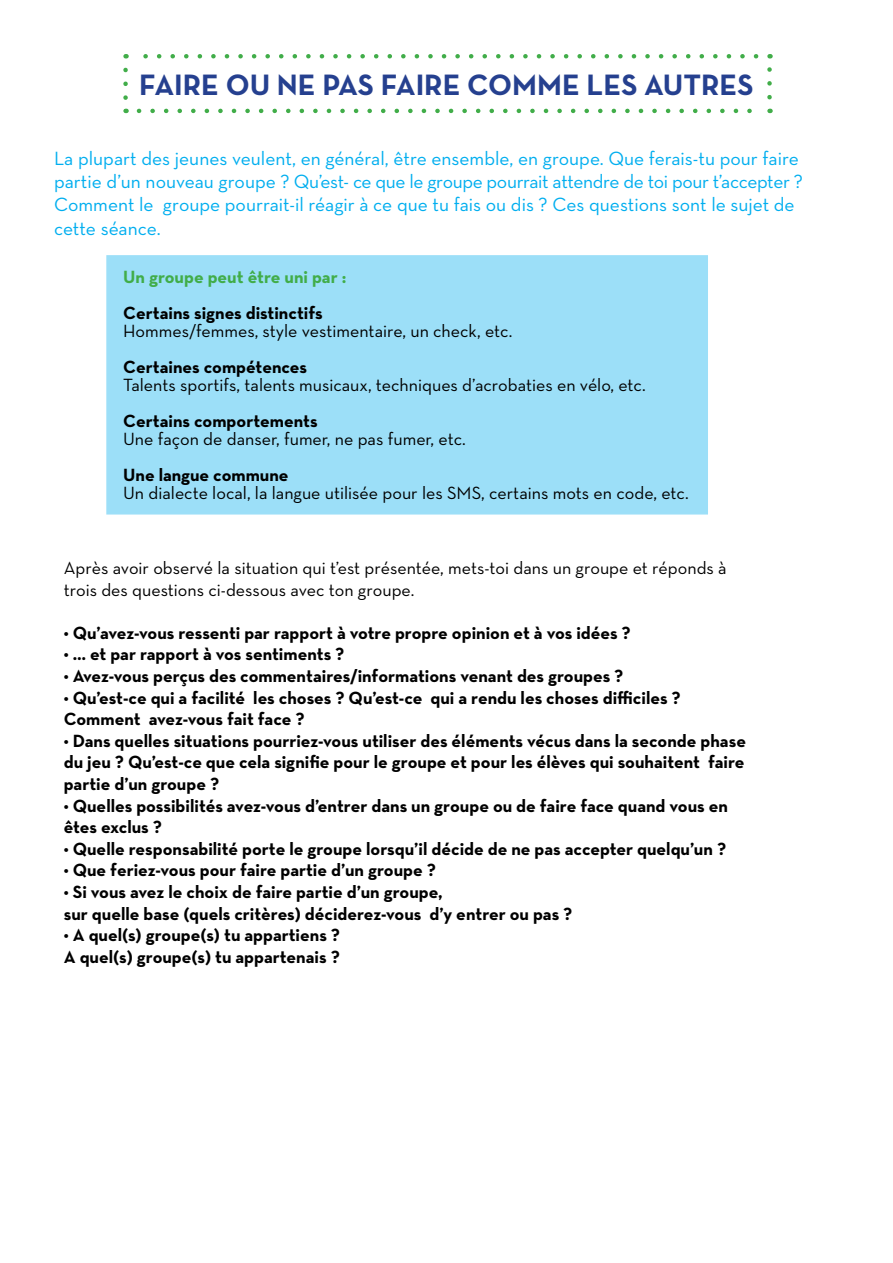
<style>
.page{position:relative;width:893px;height:1263px;background:#fff}
.page>*{position:absolute;margin:0;border:0;box-sizing:border-box;transform-origin:0 0}
.t1{font:700 30px "Neutra Text";color:#25408f}
.t2{font:19.5px/23.4px "Neutra Text";color:#00aeef}
.t3{font:700 18px/21.6px "Neutra Text";color:#000}
.t4{font:18px/21.6px "Neutra Text";color:#000}
.t5{font:700 18px "Neutra Text";color:#41ad49}
</style>
<div class="page">
<div style="left:106px;top:255px;width:602px;height:259px;background:#9cdff8"></div>
<svg style="left:139px;top:109px;width:613px;height:4px"></svg>
<svg style="left:123px;top:70px;width:5px;height:43px"></svg>
<svg style="left:767px;top:54px;width:5px;height:43px"></svg>
<svg style="left:126px;top:54px;width:630px;height:5px"></svg>
<h1 class="t1" style="left:139px;top:66px;width:616px">Faire ou ne pas faire comme les autres</h1>
<p class="t2" style="left:54px;top:146px;width:750px">La plupart des jeunes veulent, en général, être ensemble, en groupe. Que ferais-tu pour faire partie d’un nouveau groupe ? Qu’est- ce que le groupe pourrait attendre de toi pour t’accepter ?<br>Comment le groupe pourrait-il réagir à ce que tu fais ou dis ? Ces questions sont le sujet de cette séance.</p>
<p class="t5" style="left:123px;top:265px;width:225px">Un groupe peut être uni par :</p>
<p class="t3" style="left:123px;top:301px;width:201px">Certains signes distinctifs</p>
<p class="t4" style="left:123px;top:319px;width:390px">H ommes/femmes, style vestimentaire, un check, etc.</p>
<p class="t3" style="left:123px;top:355px;width:185px">Certaines compétences</p>
<p class="t4" style="left:123px;top:373px;width:524px">Talents sportifs, talents musicaux, techniques d’acrobaties en vélo, etc.</p>
<p class="t3" style="left:123px;top:409px;width:196px">Certains comportements</p>
<p class="t4" style="left:123px;top:427px;width:344px">U ne façon de danser, fumer, ne pas fumer, etc.</p>
<p class="t3" style="left:123px;top:463px;width:167px">Une langue commune</p>
<p class="t4" style="left:123px;top:481px;width:336px">Un dialecte local, la langue utilisée pour les SMS</p>
<p class="t4" style="left:481px;top:481px;width:209px">, certains mots en code, etc.</p>
<p class="t4" style="left:64px;top:557px;width:664px">Après avoir observé la situation qui t’est présentée, mets-toi dans un groupe et réponds à trois des questions ci-dessous avec ton groupe.</p>
<p class="t3" style="left:64px;top:621px;width:569px">• Qu’avez-vous ressenti par rapport à votre propre opinion et à vos idées ?</p>
<p class="t3" style="left:64px;top:643px;width:282px">• … et par rapport à vos sentiments ?</p>
<p class="t3" style="left:64px;top:665px;width:561px">• Avez-vous perçus des commentaires/informations venant des groupes ?</p>
<p class="t3" style="left:64px;top:686px;width:618px">• Qu’est-ce qui a facilité les choses ? Qu’est-ce qui a rendu les choses difficiles ?<br>Comment avez-vous fait face ?</p>
<p class="t3" style="left:64px;top:729px;width:684px;text-align:justify">• Dans quelles situations pourriez-vous utiliser des éléments vécus dans la seconde phase du jeu ? Qu’est-ce que cela signifie pour le groupe et pour les élèves qui souhaitent faire partie d’un groupe ?</p>
<p class="t3" style="left:64px;top:794px;width:666px">• Quelles possibilités avez-vous d’entrer dans un groupe ou de faire face quand vous en êtes exclus ?</p>
<p class="t3" style="left:64px;top:837px;width:664px">• Quelle responsabilité porte le groupe lorsqu’il décide de ne pas accepter quelqu’un ?</p>
<p class="t3" style="left:64px;top:859px;width:374px">• Que feriez-vous pour faire partie d’un groupe ?</p>
<p class="t3" style="left:64px;top:881px;width:510px">• Si vous avez le choix de faire partie d’un groupe,<br>sur quelle base (quels critères) déciderez-vous d’y entrer ou pas ?</p>
<p class="t3" style="left:64px;top:924px;width:278px">• A quel(s) groupe(s) tu appartiens ?<br>A quel(s) groupe(s) tu appartenais ?</p>
</div>
